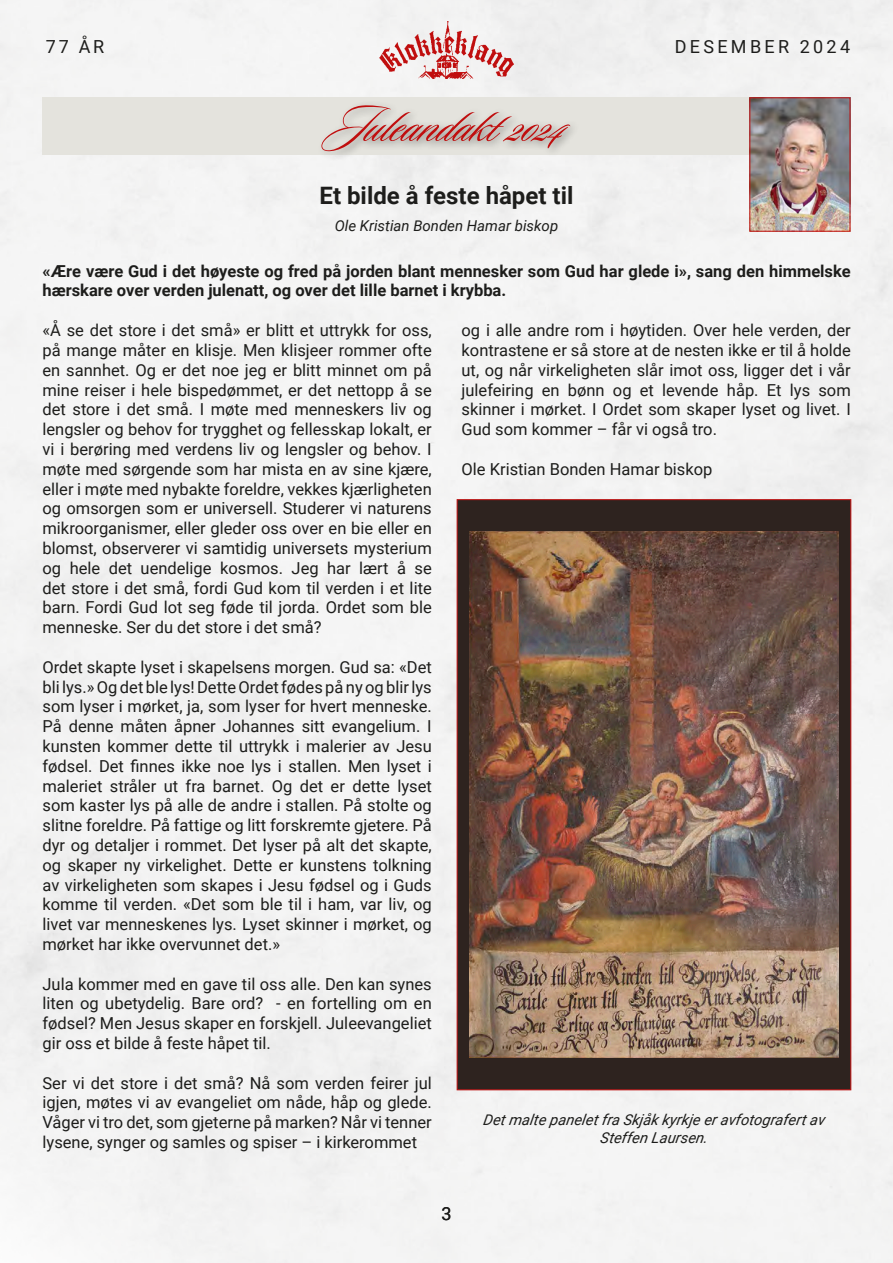
<style>
.page{position:relative;width:893px;height:1263px;background:#f4f4f3}
.page>*{position:absolute;margin:0;border:0;box-sizing:border-box;transform-origin:0 0}
.t1{font:54px "Sloop Script One";color:#c00e0e}
.t2{font:700 24px "Roboto";color:#1d1d1b}
.t3{font:18px "Roboto";letter-spacing:.185em;color:#1d1d1b}
.t4{font:16.5px/19.8px "Roboto";color:#1d1d1b;text-align:justify}
.t5{font:700 16.5px/19.8px "Roboto";color:#1d1d1b}
.t6{font:italic 15px/18px "Roboto";color:#1d1d1b;text-align:center}
</style>
<div class="page">
<img style="left:380px;top:21px;width:133px;height:57px">
<div style="left:457px;top:499px;width:394px;height:591px;background:#2e231f;border:1px solid #c00e0e"></div>
<img style="left:0;top:444px;width:1px;height:422px">
<div style="left:0;top:866px;width:436px;height:397px;background:#f2f2f2"></div>
<div style="left:43px;top:97px;width:807px;height:58px;background:#e4e3dd"></div>
<div style="left:317px;top:100px;width:264px;height:62px;background:#1d1d1b;opacity:.5"></div>
<img style="left:751px;top:99px;width:97px;height:131px">
<div style="left:749px;top:97px;width:101px;height:135px;border:1px solid #c00e0e"></div>
<img style="left:469px;top:531px;width:369px;height:527px">
<p class="t3" style="left:46px;top:34px;width:60px">77 ÅR</p>
<p class="t3" style="left:675px;top:34px;width:177px">DESEMBER 2024</p>
<h1 class="t1" style="left:331px;top:97px;width:237px">Juleandakt 2024</h1>
<h2 class="t2" style="left:320px;top:179px;width:255px">Et bilde å feste håpet til</h2>
<p class="t6" style="left:335px;top:216px;width:225px">Ole Kristian Bonden Hamar biskop</p>
<p class="t5" style="left:43px;top:260px;width:810px">«Ære være Gud i det høyeste og fred på jorden blant mennesker som Gud har glede i», sang den himmelske hærskare over verden julenatt, og over det lille barnet i krybba.</p>
<p class="t4" style="left:43px;top:320px;width:391px">«Å se det store i det små» er blitt et uttrykk for oss, på mange måter en klisje. Men klisjeer rommer ofte en sannhet. Og er det noe jeg er blitt minnet om på mine reiser i hele bispedømmet, er det nettopp å se det store i det små. I møte med menneskers liv og lengsler og behov for trygghet og fellesskap lokalt, er vi i berøring med verdens liv og lengsler og behov. I møte med sørgende som har mista en av sine kjære, eller i møte med nybakte foreldre, vekkes kjærligheten og omsorgen som er universell. Studerer vi naturens mikroorganismer, eller gleder oss over en bie eller en blomst, observerer vi samtidig universets mysterium og hele det uendelige kosmos. Jeg har lært å se det store i det små, fordi Gud kom til verden i et lite barn. Fordi Gud lot seg føde til jorda. Ordet som ble menneske. Ser du det store i det små?</p>
<p class="t4" style="left:43px;top:656px;width:391px">Ordet skapte lyset i skapelsens morgen. Gud sa: «Det bli lys.» Og det ble lys! Dette Ordet fødes på ny og blir lys som lyser i mørket, ja, som lyser for hvert menneske.<br>På denne måten åpner Johannes sitt evangelium. I kunsten kommer dette til uttrykk i malerier av Jesu fødsel. Det finnes ikke noe lys i stallen. Men lyset i maleriet stråler ut fra barnet. Og det er dette lyset som kaster lys på alle de andre i stallen. På stolte og slitne foreldre. På fattige og litt forskremte gjetere. På dyr og detaljer i rommet. Det lyser på alt det skapte, og skaper ny virkelighet. Dette er kunstens tolkning av virkeligheten som skapes i Jesu fødsel og i Guds komme til verden. «Det som ble til i ham, var liv, og livet var menneskenes lys. Lyset skinner i mørket, og mørket har ikke overvunnet det.»</p>
<p class="t4" style="left:43px;top:973px;width:391px">Jula kommer med en gave til oss alle. Den kan synes liten og ubetydelig. Bare ord? - en fortelling om en fødsel? Men Jesus skaper en forskjell. Juleevangeliet gir oss et bilde å feste håpet til.</p>
<p class="t4" style="left:43px;top:1072px;width:391px">Ser vi det store i det små? Nå som verden feirer jul igjen, møtes vi av evangeliet om nåde, håp og glede.<br>Våger vi tro det, som gjeterne på marken? Når vi tenner lysene, synger og samles og spiser – i kirkerommet</p>
<p class="t4" style="left:462px;top:320px;width:391px">og i alle andre rom i høytiden. Over hele verden, der kontrastene er så store at de nesten ikke er til å holde ut, og når virkeligheten slår imot oss, ligger det i vår julefeiring en bønn og et levende håp. Et lys som skinner i mørket. I Ordet som skaper lyset og livet. I Gud som kommer – får vi også tro.</p>
<p class="t4" style="left:462px;top:458px;width:252px">Ole Kristian Bonden Hamar biskop</p>
<p class="t6" style="left:483px;top:1110px;width:347px">Detmalte p aneletfra Skjåk kyrkje eravfotografertav<br>Steffen Laursen.</p>
<p class="t3" style="left:441px;top:1201px;width:12px">3</p>
</div>
